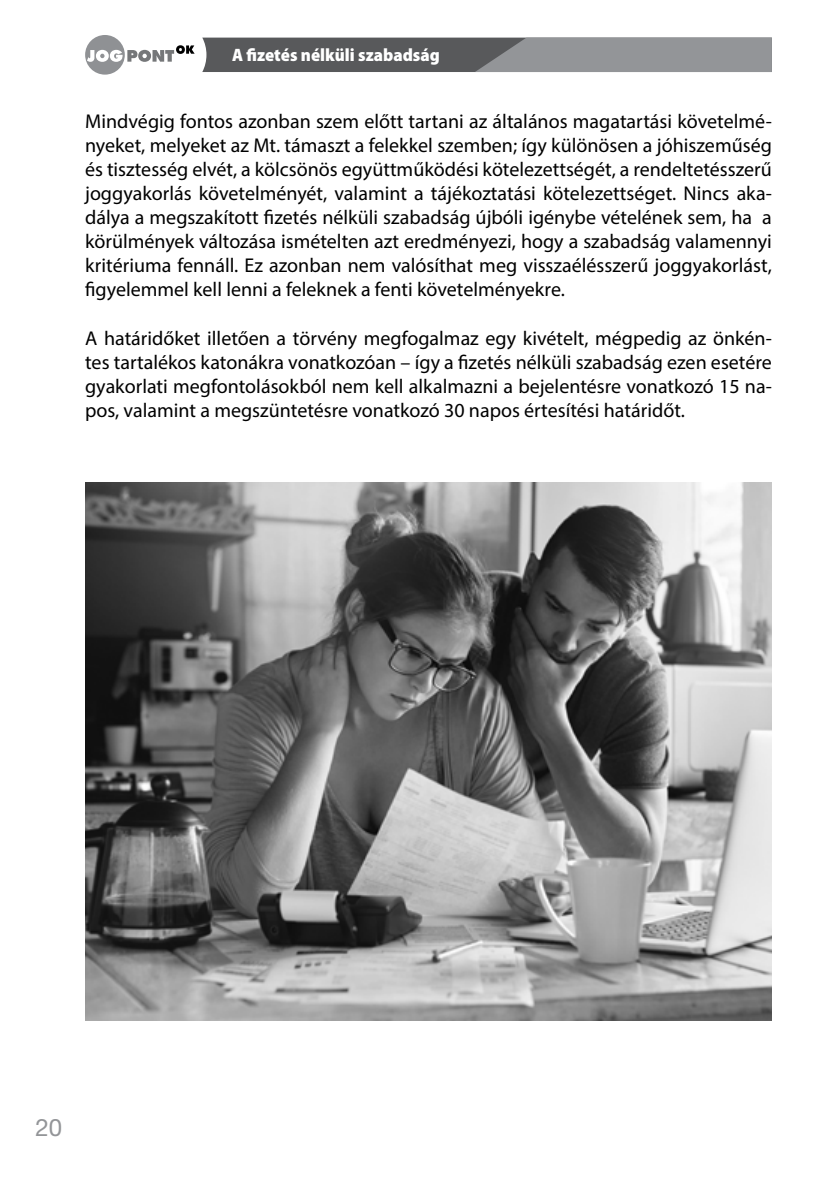
<style>
.page{position:relative;width:840px;height:1191px;background:#fff}
.page>*{position:absolute;margin:0;border:0;box-sizing:border-box;transform-origin:0 0}
.t1{font:24px "Helvetica Neue LT Pro";color:#939598}
.t2{font:20px/24px "Myriad Pro";color:#000;text-align:justify}
.t3{font:900 semi-condensed 18px "Myriad Pro";color:#fff}
</style>
<div class="page">
<svg style="left:202px;top:38px;width:569px;height:34px;background:#747678"></svg>
<div style="left:85px;top:35px;width:40px;height:40px;background:#8f9194;border-radius:50%"></div>
<svg style="left:87px;top:45px;width:107px;height:17px"></svg>
<img style="left:85px;top:482px;width:686px;height:538px">
<p class="t3" style="left:232px;top:45px;width:209px">A fizetés nélküli szabadság</p>
<p class="t2" style="left:85px;top:109px;width:688px">Mindvégig fontos azonban szem előtt tartani az általános magatartási követelmé&shy;nyeket, melyeket az Mt. támaszt a felekkel szemben; így különösen a jóhiszeműség és tisztesség elvét, a kölcsönös együttműködési kötelezettségét, a rendeltetésszerű joggyakorlás követelményét, valamint a tájékoztatási kötelezettséget. Nincs aka&shy;dálya a megszakított fizetés nélküli szabadság újbóli igénybe vételének sem, ha a körülmények változása ismételten azt eredményezi, hogy a szabadság valamennyi kritériuma fennáll. Ez azonban nem valósíthat meg visszaélésszerű joggyakorlást, figyelemmel kell lenni a feleknek a fenti követelményekre.</p>
<p class="t2" style="left:85px;top:325px;width:688px">A határidőket illetően a törvény megfogalmaz egy kivételt, mégpedig az önkén&shy;tes tartalékos katonákra vonatkozóan – így a fizetés nélküli szabadság ezen esetére gyakorlati megfontolásokból nem kell alkalmazni a bejelentésre vonatkozó 15 na&shy;pos, valamint a megszüntetésre vonatkozó 30 napos értesítési határidőt.</p>
<p class="t1" style="left:36px;top:1113px;width:28px">20</p>
</div>
